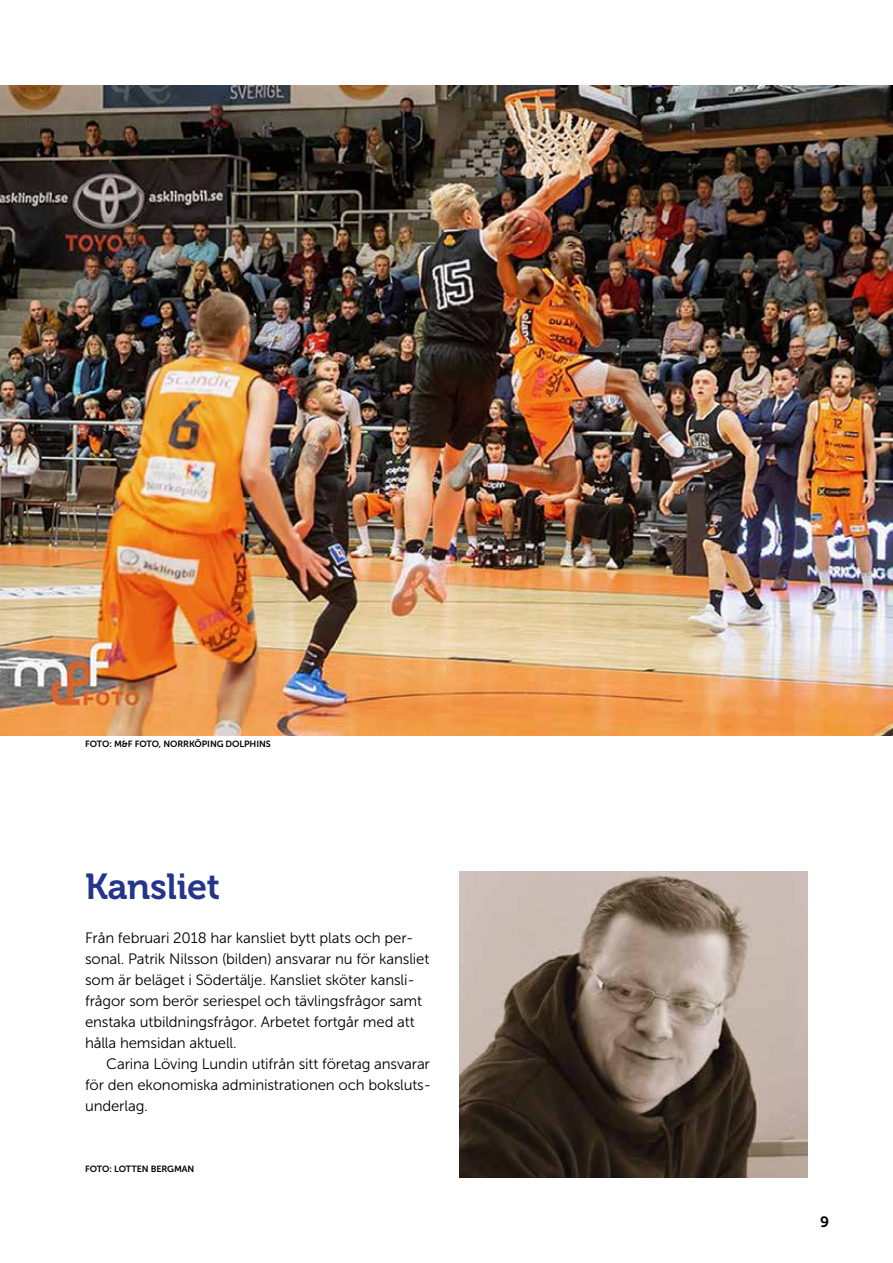
<style>
.page{position:relative;width:893px;height:1263px;background:#fff}
.page>*{position:absolute;margin:0;border:0;box-sizing:border-box;transform-origin:0 0}
.t1{font:36px "Museo 700";letter-spacing:-.01em;color:#26358c}
.t2{font:15px/21px "Museo Sans 300";letter-spacing:-.01em;color:#000}
.t3{font:15px "Museo Sans 700";color:#000}
.t4{font:9px "Museo Sans 700";letter-spacing:-.01em;color:#000}
</style>
<div class="page">
<img style="left:0;top:85px;width:893px;height:651px">
<img style="left:459px;top:872px;width:349px;height:306px">
<p class="t4" style="left:85px;top:738px;width:187px">FOTO: M&amp;F FOTO, NORRKÖPING DOLPHINS</p>
<h1 class="t1" style="left:85px;top:866px;width:137px">Kansliet</h1>
<p class="t2" style="left:85px;top:927px;width:346px">Från februari 2018 har kansliet bytt plats och per&shy;sonal. Patrik Nilsson (bilden) ansvarar nu för kansliet som är beläget i Södertälje. Kansliet sköter kansli&shy;frågor som berör seriespel och tävlingsfrågor samt enstaka utbildningsfrågor. Arbetet fortgår med att hålla hemsidan aktuell.</p>
<p class="t2" style="left:85px;top:1053px;width:348px;text-align:justify;text-indent:21px">Carina Löving Lundin utifrån sitt företag ansvarar för den ekonomiska administrationen och boksluts&shy;underlag.</p>
<p class="t4" style="left:85px;top:1164px;width:111px">FOTO: LOTTEN BERGMAN</p>
<p class="t3" style="left:820px;top:1214px;width:11px">9</p>
</div>
